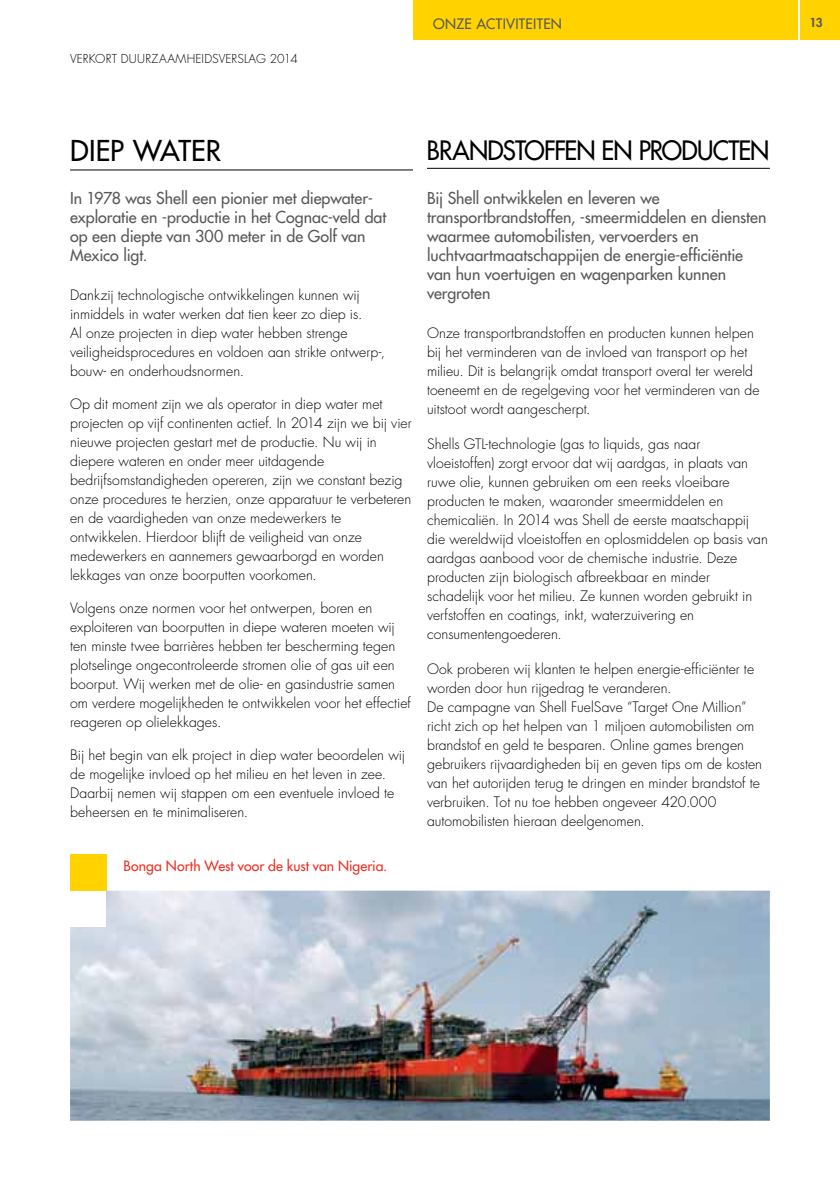
<style>
.page{position:relative;width:840px;height:1191px;background:#fff}
.page>*{position:absolute;margin:0;border:0;box-sizing:border-box;transform-origin:0 0}
.t1{font:500 28px "Futura Std";color:#000}
.t2{font:500 26px "Futura Std";letter-spacing:-.03em;color:#000;scale:.94 1}
.t3{font:500 16px/19px "Futura Std";color:#58595b}
.t4{font:300 14px/19px "Futura Std";letter-spacing:.005em;color:#000}
.t5{font:500 14px "Futura Std";letter-spacing:.005em;color:#ee3124}
.t6{font:500 14px "Futura Std";letter-spacing:.025em;color:#58595b}
.t7{font:300 12px "Futura Std";letter-spacing:.01em;color:#000}
.t8{font:800 12px "Futura Std";color:#58595b}
</style>
<div class="page">
<div style="left:799px;top:0;width:40px;height:40px;background:#ffd200"></div>
<div style="left:413px;top:0;width:384px;height:40px;background:#ffd200"></div>
<img style="left:70px;top:890px;width:699px;height:230px">
<div style="left:64px;top:854px;width:42px;height:72px;background:#fff"></div>
<div style="left:70px;top:854px;width:36px;height:36px;background:#ffd200"></div>
<hr style="left:70px;top:170px;width:343px;height:1px;background:#000">
<hr style="left:427px;top:168px;width:342px;height:1px;background:#000">
<p class="t7" style="left:70px;top:52px;width:229px">VERKORT DUURZAAMHEIDSVERSLAG 2014</p>
<p class="t6" style="left:433px;top:15px;width:22px">ONZE</p>
<p class="t6" style="left:476px;top:15px;width:47px">ACTIVITEITEN</p>
<p class="t8" style="left:809px;top:15px;width:15px">13</p>
<h1 class="t1" style="left:70px;top:133px;width:152px">DIEP WATER</h1>
<h2 class="t2" style="left:427px;top:134px;width:139px">BRAN DSTOFFEN</h2>
<h2 class="t2" style="left:601px;top:134px;width:150px">EN PRODUCTEN</h2>
<p class="t3" style="left:70px;top:188px;width:318px">In 1978 was Shell een pionier met diepwater&shy;exploratie en -productie in het Cognac-veld dat op een diepte van 300 meter in de Golf van Mexico ligt.</p>
<p class="t4" style="left:70px;top:285px;width:316px">Dankzij technologische ontwikkelingen kunnen wij inmiddels in water werken dat tien keer zo diep is.<br>Al onze projecten in diep water hebben strenge veiligheidsprocedures en voldoen aan strikte ontwerp-, bouw- en onderhoudsnormen.</p>
<p class="t4" style="left:70px;top:394px;width:343px">Op dit moment zijn we als operator in diep water met projecten op vijf continenten actief. In 2014 zijn we bij vier nieuwe projecten gestart met de productie. Nu wij in diepere wateren en onder meer uitdagende bedrijfsomstandigheden opereren, zijn we constant bezig onze procedures te herzien, onze apparatuur te verbeteren en de vaardigheden van onze medewerkers te ontwikkelen. Hierdoor blijft de veiligheid van onze medewerkers en aannemers gewaarborgd en worden lekkages van onze boorputten voorkomen.</p>
<p class="t4" style="left:70px;top:598px;width:342px">Volgens onze normen voor het ontwerpen, boren en exploiteren van boorputten in diepe wateren moeten wij ten minste twee barrières hebben ter bescherming tegen plotselinge ongecontroleerde stromen olie of gas uit een boorput. Wij werken met de olie- en gasindustrie samen om verdere mogelijkheden te ontwikkelen voor het effectief reageren op olielekkages.</p>
<p class="t4" style="left:70px;top:745px;width:336px">Bij het begin van elk project in diep water beoordelen wij de mogelijke invloed op het milieu en het leven in zee.<br>Daarbij nemen wij stappen om een eventuele invloed te beheersen en te minimaliseren.</p>
<p class="t5" style="left:124px;top:856px;width:265px">Bonga North West voor de kust van Nigeria.</p>
<p class="t3" style="left:427px;top:188px;width:341px">Bij Shell ontwikkelen en leveren we transportbrandstoffen, -smeermiddelen en diensten waarmee automobilisten, vervoerders en luchtvaartmaatschappijen de energie-efficiëntie van hun voertuigen en wagenparken kunnen vergroten</p>
<p class="t4" style="left:427px;top:323px;width:334px">Onze transportbrandstoffen en producten kunnen helpen bij het verminderen van de invloed van transport op het milieu. Dit is belangrijk omdat transport overal ter wereld toeneemt en de regelgeving voor het verminderen van de uitstoot wordt aangescherpt.</p>
<p class="t4" style="left:427px;top:434px;width:342px">Shells GTL-technologie (gas to liquids, gas naar vloeistoffen) zorgt ervoor dat wij aardgas, in plaats van ruwe olie, kunnen gebruiken om een reeks vloeibare producten te maken, waaronder smeermiddelen en chemicaliën. In 2014 was Shell de eerste maatschappij die wereldwijd vloeistoffen en oplosmiddelen op basis van aardgas aanbood voor de chemische industrie. Deze producten zijn biologisch afbreekbaar en minder schadelijk voor het milieu. Ze kunnen worden gebruikt in verfstoffen en coatings, inkt, waterzuivering en consumentengoederen.</p>
<p class="t4" style="left:427px;top:659px;width:336px">Ook proberen wij klanten te helpen energie-efficiënter te worden door hun rijgedrag te veranderen.<br>De campagne van Shell FuelSave “Target One Million” richt zich op het helpen van 1 miljoen automobilisten om brandstof en geld te besparen. Online games brengen gebruikers rijvaardigheden bij en geven tips om de kosten van het autorijden terug te dringen en minder brandstof te verbruiken. Tot nu toe hebben ongeveer 420.000 automobilisten hieraan deelgenomen.</p>
</div>
